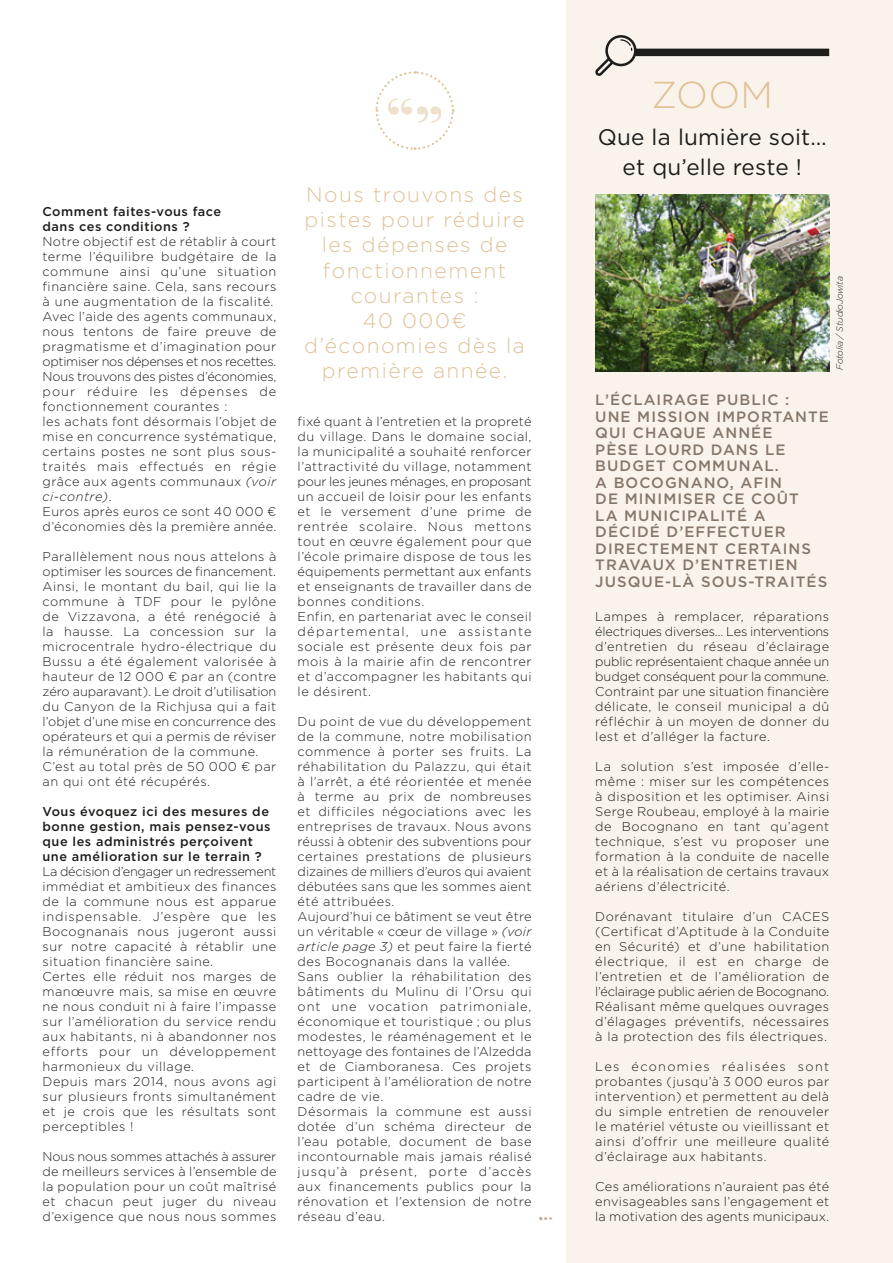
<style>
.page{position:relative;width:893px;height:1263px;background:#fff}
.page>*{position:absolute;margin:0;border:0;box-sizing:border-box;transform-origin:0 0}
.t1{font:300 37.5px "Gotham";color:#dfc297}
.t2{font:30px "olivier";color:#bfa797}
.t3{font:22.5px/30px "Gotham";letter-spacing:.01em;color:#1d1d1b;text-align:center}
.t4{font:300 21px/25.2px "Gotham";letter-spacing:.07em;color:#dfc297;text-align:center}
.t5{font:500 15px/16.5px "Gotham";letter-spacing:.07em;color:#86776b}
.t6{font:300 12.75px/15px "Gotham";letter-spacing:.04em;color:#1d1d1b;text-align:justify}
.t7{font:500 12.75px/15px "Gotham";letter-spacing:.04em;color:#1d1d1b}
.t8{font:italic 300 9px "Gotham";letter-spacing:-.02em;color:#1d1d1b}
.s1{font-style:italic}
</style>
<div class="page">
<div style="left:567px;top:0;width:326px;height:1263px;background:#f9f3eb"></div>
<div style="left:635px;top:49px;width:194px;height:7px;background:#1d1d1b"></div>
<img style="left:595px;top:195px;width:234px;height:176px">
<svg style="left:595px;top:35px;width:42px;height:41px"></svg>
<svg style="left:375px;top:71px;width:80px;height:79px"></svg>
<p class="t7" style="left:43px;top:204px;width:180px">Comment faites-vous face dans ces conditions ?</p>
<p class="t6" style="left:43px;top:234px;width:235px;text-align:left">Notre objectif est de rétablir à court terme l’équilibre budgétaire de la commune ainsi qu’une situation financière saine. Cela, sans recours à une augmentation de la fiscalité.<br>Avec l’aide des agents communaux, nous tentons de faire preuve de pragmatisme et d’imagination pour optimiser nos dépenses et nos recettes.<br>Nous trouvons des pistes d’économies, pour réduire les dépenses de fonctionnement courantes :<br>les achats font désormais l’objet de mise en concurrence systématique, certains postes ne sont plus sous&shy;traités mais effectués en régie grâce aux agents communaux <span class="s1">(voir ci-contre)</span>.<br>Euros après euros ce sont 40 000 € d’économies dès la première année.</p>
<p class="t6" style="left:43px;top:549px;width:235px;text-align:left">Parallèlement nous nous attelons à optimiser les sources de financement.<br>Ainsi, le montant du bail, qui lie la commune à TDF pour le pylône de Vizzavona, a été renégocié à la hausse. La concession sur la microcentrale hydro-électrique du Bussu a été également valorisée à hauteur de 12 000 € par an (contre zéro auparavant). Le droit d’utilisation du Canyon de la Richjusa qui a fait l’objet d’une mise en concurrence des opérateurs et qui a permis de réviser la rémunération de la commune.<br>C’est au total près de 50 000 € par an qui ont été récupérés.</p>
<p class="t7" style="left:43px;top:804px;width:230px">Vous évoquez ici des mesures de bonne gestion, mais pensez-vous que les administrés perçoivent une amélioration sur le terrain ?</p>
<p class="t6" style="left:43px;top:863px;width:235px;text-align:left">La décision d’engager un redressement immédiat et ambitieux des finances de la commune nous est apparue indispensable. J’espère que les<br>Bocognanais nous jugeront aussi sur notre capacité à rétablir une situation financière saine.<br>Certes elle réduit nos marges de manœuvre mais, sa mise en œuvre ne nous conduit ni à faire l’impasse sur l’amélioration du service rendu aux habitants, ni à abandonner nos efforts pour un développement harmonieux du village.<br>Depuis mars 2014, nous avons agi sur plusieurs fronts simultanément et je crois que les résultats sont perceptibles !</p>
<p class="t6" style="left:43px;top:1148px;width:236px">Nous nous sommes attachés à assurer de meilleurs services à l’ensemble de la population pour un coût maîtrisé et chacun peut juger du niveau d’exigence que nous nous sommes</p>
<h3 class="t4" style="left:304px;top:181px;width:222px">Nous trouvons des pistes pour réduire les dépenses de fonctionnement courantes :<br>40 000€ d’économies dès la première année.</h3>
<p class="t6" style="left:298px;top:413px;width:236px;text-align:left">fixé quant à l’entretien et la propreté du village. Dans le domaine social, la municipalité a souhaité renforcer l’attractivité du village, notamment pour les jeunes ménages, en proposant un accueil de loisir pour les enfants et le versement d’une prime de rentrée scolaire. Nous mettons tout en œuvre également pour que l’école primaire dispose de tous les équipements permettant aux enfants et enseignants de travailler dans de bonnes conditions.<br>Enfin, en partenariat avec le conseil départemental, une assistante sociale est présente deux fois par mois à la mairie afin de rencontrer et d’accompagner les habitants qui le désirent.</p>
<p class="t6" style="left:298px;top:713px;width:235px;text-align:left">Du point de vue du développement de la commune, notre mobilisation commence à porter ses fruits. La réhabilitation du Palazzu, qui était à l’arrêt, a été réorientée et menée à terme au prix de nombreuses et difficiles négociations avec les entreprises de travaux. Nous avons réussi à obtenir des subventions pour certaines prestations de plusieurs dizaines de milliers d’euros qui avaient débutées sans que les sommes aient été attribuées.<br>Aujourd’hui ce bâtiment se veut être un véritable « cœur de village » <span class="s1">(voir article page 3)</span> et peut faire la fierté des Bocognanais dans la vallée.<br>Sans oublier la réhabilitation des bâtiments du Mulinu di l’Orsu qui ont une vocation patrimoniale, économique et touristique ; ou plus modestes, le réaménagement et le nettoyage des fontaines de l’Alzedda et de Ciamboranesa. Ces projets participent à l’amélioration de notre cadre de vie.<br>Désormais la commune est aussi dotée d’un schéma directeur de l’eau potable, document de base incontournable mais jamais réalisé jusqu’à présent, porte d’accès aux financements publics pour la rénovation et l’extension de notre réseau d’eau.</p>
<h2 class="t2" style="left:537px;top:1193px;width:17px">…</h2>
<h1 class="t1" style="left:651px;top:71px;width:123px">ZOOM</h1>
<h3 class="t3" style="left:598px;top:122px;width:231px">Que la lumière soit… et qu’elle reste !</h3>
<p class="t8" style="left:834px;top:370px;width:95px;rotate:-90deg">Fotolia /StudioJowita</p>
<p class="t5" style="left:595px;top:391px;width:235px">L’ÉCLAIRAGE PUBLIC :<br>UNE MISSION IMPORTANTE<br>QUI CHAQUE ANNÉE<br>PÈSE LOURD DANS LE<br>BUDGET COMMUNAL.<br>A BOCOGNANO, AFIN<br>DE MINIMISER CE COÛT<br>LA MUNICIPALITÉ A<br>DÉCIDÉ D’EFFECTUER<br>DIRECTEMENT CERTAINS<br>TRAVAUX D’ENTRETIEN<br>JUSQUE-LÀ SOUS-TRAITÉS</p>
<p class="t6" style="left:595px;top:609px;width:235px">Lampes à remplacer, réparations électriques diverses… Les interventions d’entretien du réseau d’éclairage public représentaient chaque année un budget conséquent pour la commune.<br>Contraint par une situation financière délicate, le conseil municipal a dû réfléchir à un moyen de donner du lest et d’alléger la facture.</p>
<p class="t6" style="left:595px;top:759px;width:235px">La solution s’est imposée d’elle&shy;même : miser sur les compétences à disposition et les optimiser. Ainsi Serge Roubeau, employé à la mairie de Bocognano en tant qu’agent technique, s’est vu proposer une formation à la conduite de nacelle et à la réalisation de certains travaux aériens d’électricité.</p>
<p class="t6" style="left:595px;top:909px;width:235px">Dorénavant titulaire d’un CACES (Certificat d’Aptitude à la Conduite en Sécurité) et d’une habilitation électrique, il est en charge de l’entretien et de l’amélioration de l’éclairage public aérien de Bocognano.<br>Réalisant même quelques ouvrages d’élagages préventifs, nécessaires à la protection des fils électriques.</p>
<p class="t6" style="left:595px;top:1059px;width:235px">Les économies réalisées sont probantes (jusqu’à 3 000 euros par intervention) et permettent au delà du simple entretien de renouveler le matériel vétuste ou vieillissant et ainsi d’offrir une meilleure qualité d’éclairage aux habitants.</p>
<p class="t6" style="left:595px;top:1178px;width:235px">Ces améliorations n’auraient pas été envisageables sans l’engagement et la motivation des agents municipaux.</p>
</div>
